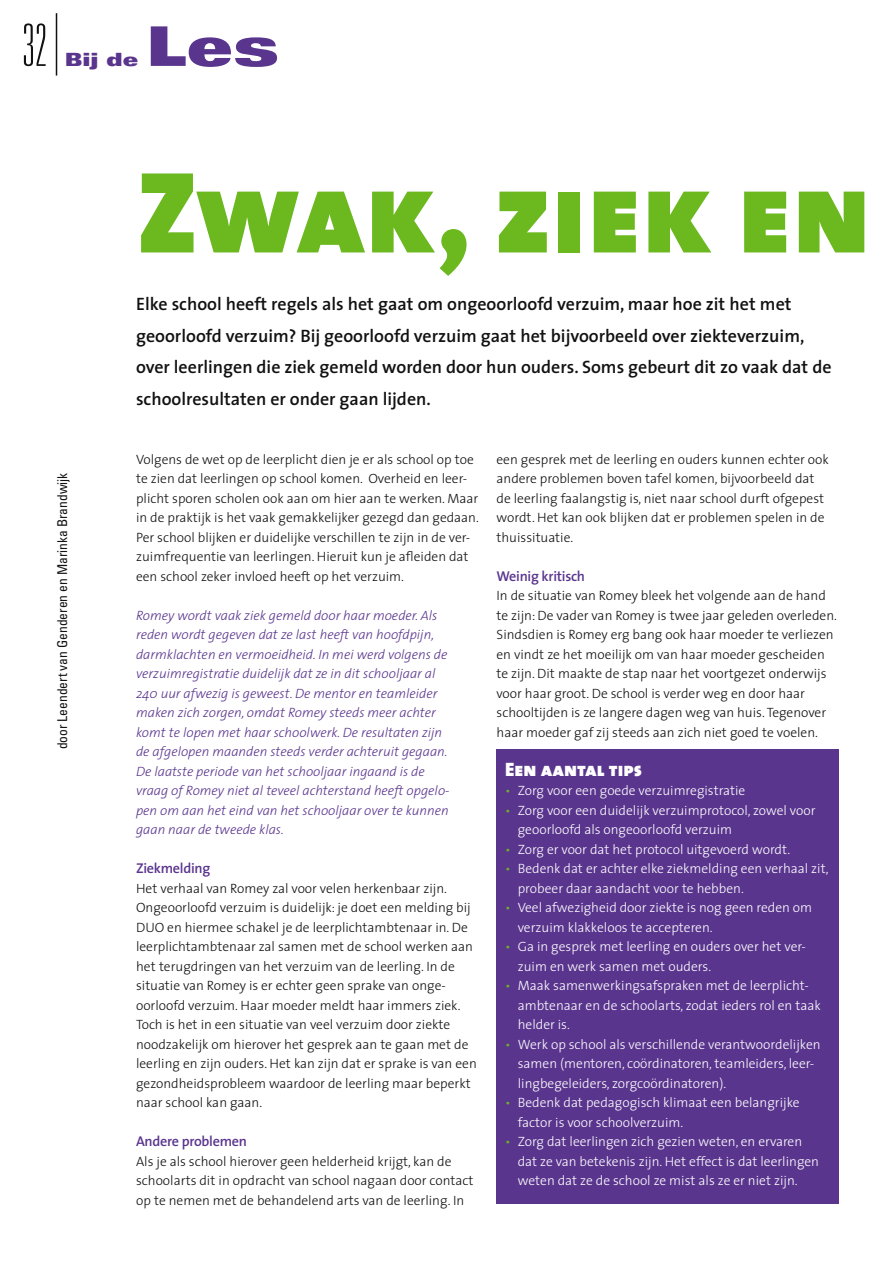
<style>
.page{position:relative;width:893px;height:1263px;background:#fff}
.page>*{position:absolute;margin:0;border:0;box-sizing:border-box;transform-origin:0 0}
.t1{font:117px "The Sans Black Caps";color:#6bb81f}
.t2{font:100 ultra-condensed 58.5px "Univers LT Std";color:#111}
.t3{font:54.75px "Univers LT Std X Black Ex";color:#5a358e}
.t4{font:19.5px "The Sans Black Caps";color:#fff}
.t5{font:18.3px "Univers LT Std X Black Ex";color:#5a358e}
.t6{font:600 18px/31.5px "The Sans";color:#111}
.t7{font:600 14.25px "The Sans";letter-spacing:-.02em;color:#5a358e}
.t8{font:300 13.5px/19.5px "The Sans";color:#111}
.t9{font:300 13.5px/19.5px "The Sans";color:#fff}
.t10{font:italic 300 13.5px/19.5px "The Sans";color:#5a358e}
.t11{font:condensed 13.5px "Univers LT Std";color:#111}
.s1{color:#6bb81f}
</style>
<div class="page">
<hr style="left:56px;top:13px;width:1px;height:63px;background:#111">
<div style="left:496px;top:749px;width:343px;height:455px;background:#5a358e"></div>
<h2 class="t2" style="left:22px;top:15px;width:27px">32</h2>
<h3 class="t5" style="left:65px;top:48px;width:75px">Bij de</h3>
<h3 class="t3" style="left:146px;top:14px;width:135px">Les</h3>
<p class="t11" style="left:54px;top:749px;width:278px;rotate:-90deg">door Leendert van Genderen en Marinka Brandwijk</p>
<h1 class="t1" style="left:136px;top:114px;width:736px">Zwak, ziek en</h1>
<p class="t6" style="left:136px;top:288px;width:697px">Elke school heeft regels als het gaat om ongeoorloofd verzuim, maar hoe zit het met geoorloofd verzuim? Bij geoorloofd verzuim gaat het bijvoorbeeld over ziekteverzuim, over leerlingen die ziek gemeld worden door hun ouders. Soms gebeurt dit zo vaak dat de schoolresultaten er onder gaan lijden.</p>
<p class="t8" style="left:136px;top:449px;width:344px">Volgens de wet op de leerplicht dien je er als school op toe te zien dat leerlingen op school komen. Overheid en leer&shy;plicht sporen scholen ook aan om hier aan te werken. Maar in de praktijk is het vaak gemakkelijker gezegd dan gedaan.<br>Per school blijken er duidelijke verschillen te zijn in de ver&shy;zuimfrequentie van leerlingen. Hieruit kun je afleiden dat een school zeker invloed heeft op het verzuim.</p>
<p class="t10" style="left:136px;top:605px;width:315px">Romey wordt vaak ziek gemeld door haar moeder. Als reden wordt gegeven dat ze last heeft van hoofdpijn, darmklachten en vermoeidheid. In mei werd volgens de verzuimregistratie duidelijk dat ze in dit schooljaar al 240 uur afwezig is geweest. De mentor en teamleider maken zich zorgen, omdat Romey steeds meer achter komt te lopen met haar schoolwerk. De resultaten zijn de afgelopen maanden steeds verder achteruit gegaan.<br>De laatste periode van het schooljaar ingaand is de vraag of Romey niet al teveel achterstand heeft opgelo&shy;pen om aan het eind van het schooljaar over te kunnen gaan naar de tweede klas.</p>
<p class="t7" style="left:136px;top:856px;width:76px">Ziekmelding</p>
<p class="t8" style="left:136px;top:878px;width:342px">Het verhaal van Romey zal voor velen herkenbaar zijn.<br>Ongeoorloofd verzuim is duidelijk: je doet een melding bij DUO en hiermee schakel je de leerplichtambtenaar in. De leerplichtambtenaar zal samen met de school werken aan het terugdringen van het verzuim van de leerling. In de situatie van Romey is er echter geen sprake van onge&shy;oorloofd verzuim. Haar moeder meldt haar immers ziek.<br>Toch is het in een situatie van veel verzuim door ziekte noodzakelijk om hierover het gesprek aan te gaan met de leerling en zijn ouders. Het kan zijn dat er sprake is van een gezondheidsprobleem waardoor de leerling maar beperkt naar school kan gaan.</p>
<p class="t7" style="left:136px;top:1129px;width:112px">Andere problemen</p>
<p class="t8" style="left:136px;top:1151px;width:339px">Als je als school hierover geen helderheid krijgt, kan de schoolarts dit in opdracht van school nagaan door contact op te nemen met de behandelend arts van de leerling. In</p>
<p class="t8" style="left:496px;top:449px;width:334px">een gesprek met de leerling en ouders kunnen echter ook andere problemen boven tafel komen, bijvoorbeeld dat de leerling faalangstig is, niet naar school durft ofgepest wordt. Het kan ook blijken dat er problemen spelen in de thuissituatie.</p>
<p class="t7" style="left:496px;top:564px;width:90px">Weinig kritisch</p>
<p class="t8" style="left:496px;top:585px;width:342px">In de situatie van Romey bleek het volgende aan de hand te zijn: De vader van Romey is twee jaar geleden overleden.<br>Sindsdien is Romey erg bang ook haar moeder te verliezen en vindt ze het moeilijk om van haar moeder gescheiden te zijn. Dit maakte de stap naar het voortgezet onderwijs voor haar groot. De school is verder weg en door haar schooltijden is ze langere dagen weg van huis. Tegenover haar moeder gaf zij steeds aan zich niet goed te voelen.</p>
<h3 class="t4" style="left:505px;top:752px;width:139px">Een aantal tips</h3>
<p class="t9" style="left:505px;top:780px;width:242px"><span class="s1">•</span> Zorg voor een goede verzuimregistratie</p>
<p class="t9" style="left:518px;top:800px;width:299px;text-indent:-13px"><span class="s1">•</span> Zorg voor een duidelijk verzuimprotocol, zowel voor geoorloofd als ongeoorloofd verzuim</p>
<p class="t9" style="left:505px;top:839px;width:287px"><span class="s1">•</span> Zorg er voor dat het protocol uitgevoerd wordt.</p>
<p class="t9" style="left:518px;top:858px;width:312px;text-indent:-13px"><span class="s1">•</span> Bedenk dat er achter elke ziekmelding een verhaal zit, probeer daar aandacht voor te hebben.</p>
<p class="t9" style="left:518px;top:897px;width:296px;text-indent:-13px"><span class="s1">•</span> Veel afwezigheid door ziekte is nog geen reden om verzuim klakkeloos te accepteren.</p>
<p class="t9" style="left:518px;top:936px;width:290px;text-indent:-13px"><span class="s1">•</span> Ga in gesprek met leerling en ouders over het ver&shy;zuim en werk samen met ouders.</p>
<p class="t9" style="left:518px;top:975px;width:305px;text-indent:-13px"><span class="s1">•</span> Maak samenwerkingsafspraken met de leerplicht&shy;ambtenaar en de schoolarts, zodat ieders rol en taak helder is.</p>
<p class="t9" style="left:518px;top:1034px;width:304px;text-indent:-13px"><span class="s1">•</span> Werk op school als verschillende verantwoordelijken samen (mentoren, coördinatoren, teamleiders, leer&shy;lingbegeleiders, zorgcoördinatoren).</p>
<p class="t9" style="left:518px;top:1092px;width:283px;text-indent:-13px"><span class="s1">•</span> Bedenk dat pedagogisch klimaat een belangrijke factor is voor schoolverzuim.</p>
<p class="t9" style="left:518px;top:1131px;width:303px;text-indent:-13px"><span class="s1">•</span> Zorg dat leerlingen zich gezien weten, en ervaren dat ze van betekenis zijn. Het effect is dat leerlingen weten dat ze de school ze mist als ze er niet zijn.</p>
</div>
